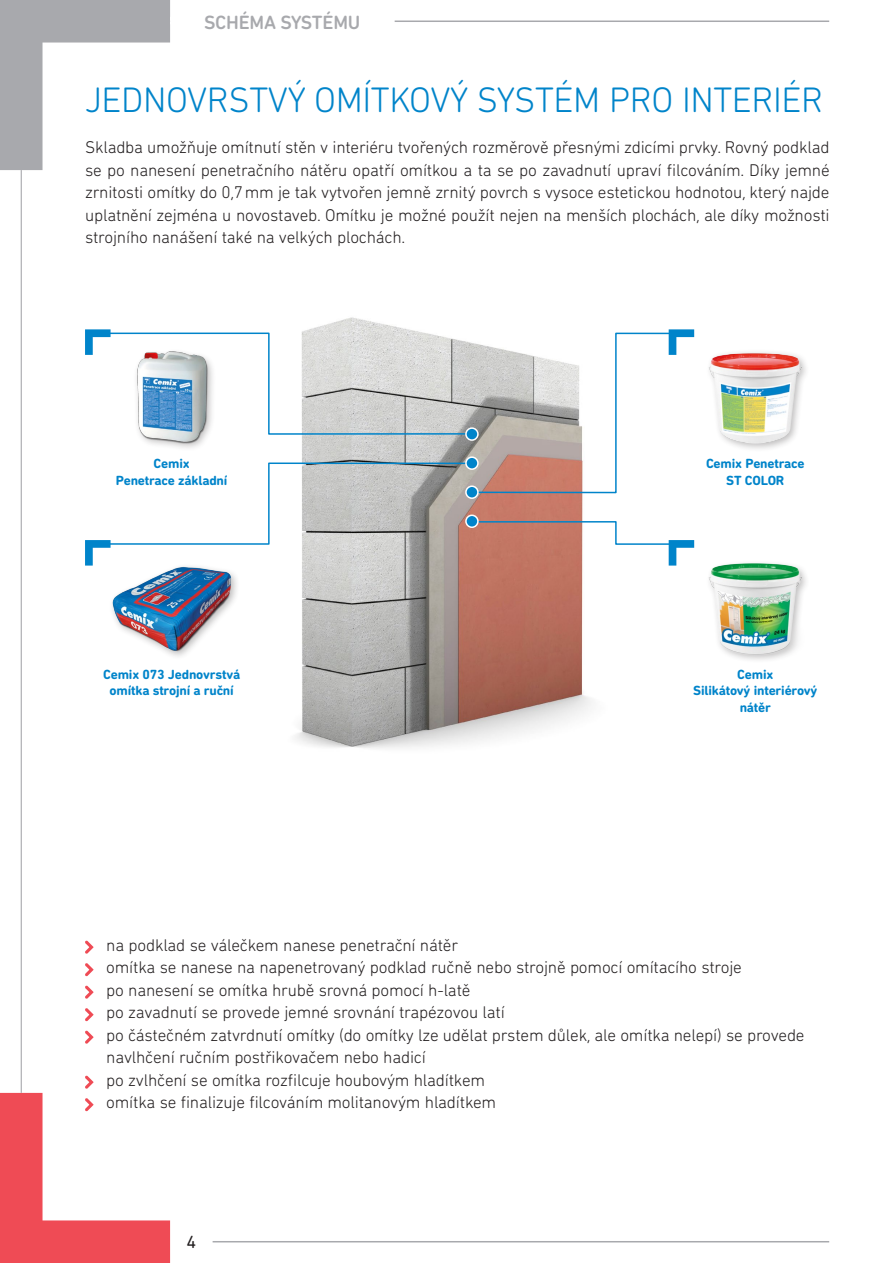
<style>
.page{position:relative;width:893px;height:1263px;background:#fff}
.page>*{position:absolute;margin:0;border:0;box-sizing:border-box;transform-origin:0 0}
.t1{font:300 36px "DIN Next Rounded LT Pro";letter-spacing:-.01em;color:#0084ca}
.t2{font:500 19.5px "DIN Next Rounded LT Pro";color:#a8a9ad}
.t3{font:18px "DIN Next Rounded LT Pro";color:#231f20}
.t4{font:300 17.25px/22.5px "DIN Next Rounded LT Pro";letter-spacing:-.01em;color:#231f20;text-align:justify}
.t5{font:700 13.5px/16.5px "DIN Next Rounded LT Pro";letter-spacing:-.01em;color:#0084ca;text-align:center}
</style>
<div class="page">
<img style="left:295px;top:317px;width:297px;height:432px">
<svg style="left:85px;top:940px;width:9px;height:14px"></svg>
<svg style="left:85px;top:963px;width:9px;height:13px"></svg>
<svg style="left:85px;top:985px;width:9px;height:14px"></svg>
<svg style="left:85px;top:1008px;width:9px;height:13px"></svg>
<svg style="left:85px;top:1030px;width:9px;height:14px"></svg>
<img style="left:709px;top:352px;width:97px;height:97px">
<img style="left:708px;top:563px;width:98px;height:97px">
<img style="left:112px;top:566px;width:125px;height:89px">
<svg style="left:85px;top:329px;width:609px;height:237px"></svg>
<div style="left:466px;top:428px;width:12px;height:12px;background:#0084ca;border-radius:50%"></div>
<div style="left:465px;top:427px;width:14px;height:14px;border:2px solid #fff;border-radius:50%"></div>
<div style="left:466px;top:457px;width:12px;height:12px;background:#0084ca;border-radius:50%"></div>
<div style="left:465px;top:456px;width:14px;height:14px;border:2px solid #fff;border-radius:50%"></div>
<div style="left:466px;top:486px;width:12px;height:12px;background:#0084ca;border-radius:50%"></div>
<div style="left:465px;top:485px;width:14px;height:14px;border:2px solid #fff;border-radius:50%"></div>
<div style="left:466px;top:515px;width:12px;height:12px;background:#0084ca;border-radius:50%"></div>
<div style="left:465px;top:514px;width:14px;height:14px;border:2px solid #fff;border-radius:50%"></div>
<svg style="left:0;top:1075px;width:170px;height:188px"></svg>
<hr style="left:213px;top:1241px;width:616px;height:1px;background:#a8a9ad">
<hr style="left:170px;top:21px;width:659px;height:1px;background:#a8a9ad">
<hr style="left:21px;top:170px;width:1px;height:923px;background:#a8a9ad">
<svg style="left:0;top:0;width:170px;height:170px"></svg>
<div style="left:170px;top:17px;width:225px;height:7px;background:#fff"></div>
<p class="t2" style="left:204px;top:11px;width:13px">SCHÉM</p>
<p class="t2" style="left:264px;top:11px;width:29px">A SYSTÉMU</p>
<h1 class="t1" style="left:85px;top:79px;width:38px">Jednovr</h1>
<h1 class="t1" style="left:229px;top:79px;width:163px">stvý omítkov</h1>
<h1 class="t1" style="left:450px;top:79px;width:180px">ý systém pro</h1>
<h1 class="t1" style="left:682px;top:79px;width:29px">inter</h1>
<h1 class="t1" style="left:773px;top:79px;width:44px">iér</h1>
<p class="t4" style="left:85px;top:136px;width:746px">Skladba umožňuje omítnutí stěn v interiéru tvořených rozměrově přesnými zdicími prvky. Rovný podklad se po nanesení penetračního nátěru opatří omítkou a ta se po zavadnutí upraví filcováním. Díky jemné zrnitosti omítky do 0,7mm je tak vytvořen jemně zrnitý povrch s vysoce estetickou hodnotou, který najde uplatnění zejména u novostaveb. Omítku je možné použít nejen na menších plochách, ale díky možnosti strojního nanášení také na velkých plochách.</p>
<p class="t5" style="left:116px;top:455px;width:113px">Cemix<br>Penetrace základní</p>
<p class="t5" style="left:726px;top:455px;width:80px;text-align:left;text-indent:-20px">Cemix Penetrace<br>ST COLOR</p>
<p class="t5" style="left:103px;top:666px;width:138px">Cemix 073 Jednovrstvá omítka strojní a ruční</p>
<p class="t5" style="left:693px;top:666px;width:126px">Cemix<br>Silikátový interiérový nátěr</p>
<p class="t4" style="left:106px;top:933px;width:700px;text-align:left">na podklad se válečkem nanese penetrační nátěr<br>omítka se nanese na napenetrovaný podklad ručně nebo strojně pomocí omítacího stroje<br>po nanesení se omítka hrubě srovná pomocí h-latě<br>po zavadnutí se provede jemné srovnání trapézovou latí<br>po částečném zatvrdnutí omítky (do omítky lze udělat prstem důlek, ale omítka nelepí) se provede navlhčení ručním postřikovačem nebo hadicí<br>po zvlhčení se omítka rozfilcuje houbovým hladítkem<br>omítka se finalizuje filcováním molitanovým hladítkem</p>
<p class="t3" style="left:186px;top:1232px;width:11px">4</p>
</div>
